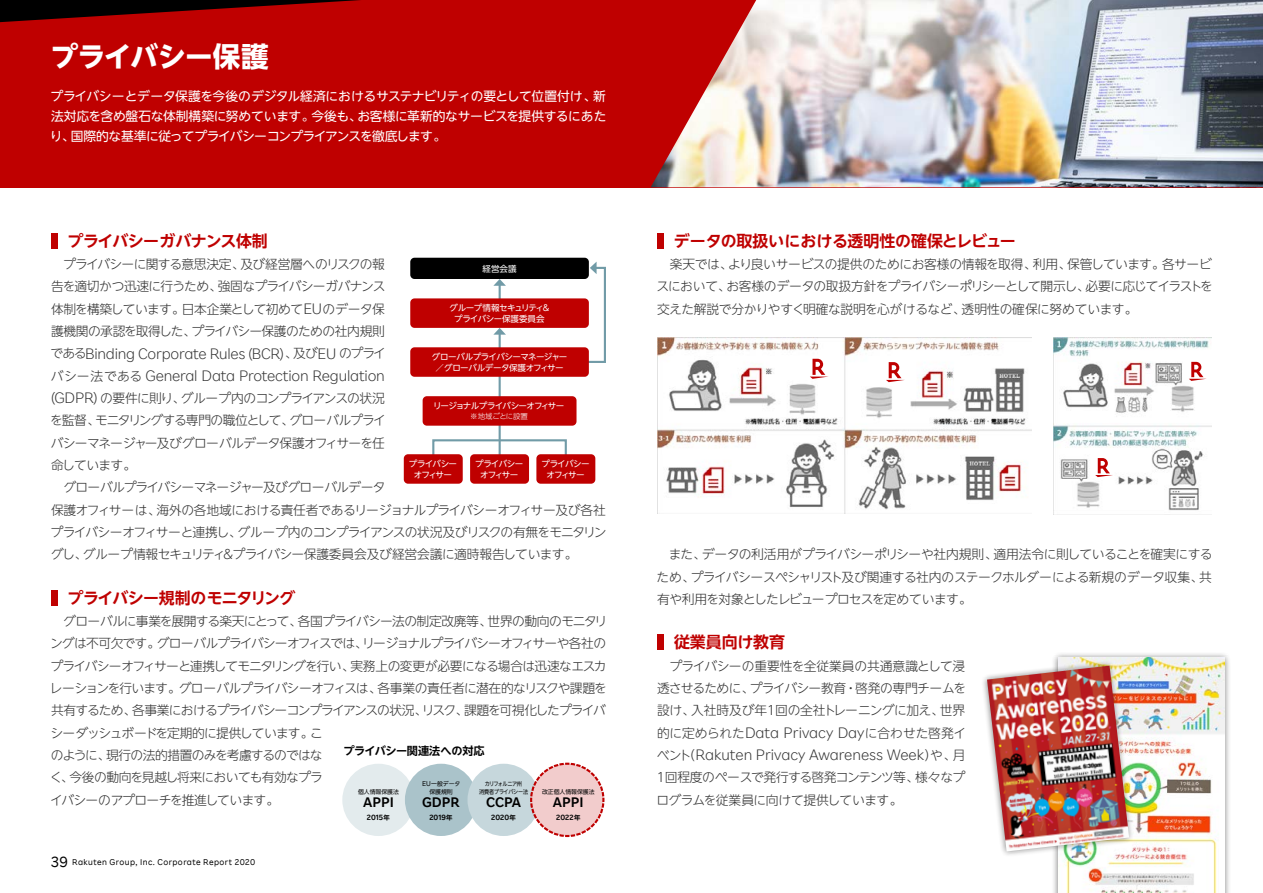
<style>
.page{position:relative;width:1263px;height:893px;background:#fff}
.page>*{position:absolute;margin:0;border:0;box-sizing:border-box;transform-origin:0 0}
.t1{font:700 27.6px "UD Shin Go NT Pro";letter-spacing:-.01em;color:#fff}
.t2{font:700 15.9px "UD Shin Go NT Pro De";letter-spacing:-.025em;color:#bf0000}
.t3{font:700 15.9px "UD Shin Go NT Pro De";color:#bf0000}
.t4{font:300 15.3px/22.4px "Rakuten Sans";letter-spacing:-.015em;color:#333}
.t5{font:600 14.1px "Rakuten Sans";color:#000}
.t6{font:300 12.75px/22.4px "UD Shin Go NT Pro";letter-spacing:-.055em;color:#333;text-align:justify}
.t7{font:12.75px/20.2px "UD Shin Go NT Pro";letter-spacing:-.04em;color:#fff;text-align:justify}
.t8{font:700 11.1px "UD Shin Go NT Pro De";letter-spacing:-.02em;color:#000}
.t9{font:8.55px/10.6px "UD Shin Go NT Pro";letter-spacing:-.065em;color:#fff;text-align:center}
.t10{font:8.55px "Rakuten Sans";letter-spacing:.05em;color:#000}
.t11{font:8.55px/10.6px "UD Shin Go NT Pro";letter-spacing:-.04em;color:#fff;text-align:center}
.t12{font:600 7.65px "Rakuten Sans";color:#000}
.t13{font:300 7.5px "UD Shin Go NT Pro";letter-spacing:-.03em;color:#fff}
.t14{font:5.85px/8.6px "UD Shin Go NT Pro";color:#000;text-align:center}
.t15{font:5.85px/8.6px "UD Shin Go NT Pro";letter-spacing:-.045em;color:#000;text-align:center;scale:.87 1}
.s1{font-family:"Rakuten Sans";font-size:15.3px}
.s2{font-family:"UD Shin Go NT Pro";font-size:12.75px}
.s3{font-family:"Rakuten Sans";font-size:7.05px}
.s4{font-family:"UD Shin Go NT Pro De";font-weight:700;font-size:6.45px}
.s5{font-size:14.85px}
</style>
<div class="page">
<div style="left:0;top:0;width:1263px;height:187px;background:#bf0000"></div>
<div style="left:51px;top:233px;width:6px;height:16px;background:#bf0000"></div>
<div style="left:51px;top:590px;width:6px;height:16px;background:#bf0000"></div>
<div style="left:657px;top:233px;width:6px;height:16px;background:#bf0000"></div>
<div style="left:657px;top:634px;width:6px;height:16px;background:#bf0000"></div>
<div style="left:342px;top:764px;width:73px;height:72px;background:#e3ebed;border-radius:50%"></div>
<div style="left:405px;top:764px;width:72px;height:72px;background:#aac3ca;border-radius:50%"></div>
<div style="left:467px;top:764px;width:73px;height:72px;background:#c6d7dc;border-radius:50%"></div>
<svg style="left:529px;top:762px;width:76px;height:76px"></svg>
<svg style="left:587px;top:262px;width:19px;height:101px"></svg>
<hr style="left:499px;top:334px;width:2px;height:128px;background:#719ba7">
<svg style="left:493px;top:328px;width:13px;height:7px"></svg>
<hr style="left:499px;top:285px;width:2px;height:34px;background:#719ba7">
<svg style="left:493px;top:279px;width:13px;height:7px"></svg>
<div style="left:410px;top:258px;width:179px;height:21px;background:#000;border-radius:4px"></div>
<div style="left:410px;top:298px;width:179px;height:30px;background:#bf0000;border-radius:4px"></div>
<div style="left:410px;top:347px;width:179px;height:30px;background:#bf0000;border-radius:4px"></div>
<div style="left:423px;top:396px;width:153px;height:30px;background:#bf0000;border-radius:4px"></div>
<div style="left:432px;top:439px;width:135px;height:30px;border:2px solid #719ba7"></div>
<div style="left:536px;top:454px;width:59px;height:30px;background:#bf0000;border-radius:4px"></div>
<div style="left:470px;top:454px;width:59px;height:30px;background:#bf0000;border-radius:4px"></div>
<div style="left:404px;top:454px;width:59px;height:30px;background:#bf0000;border-radius:4px"></div>
<img style="left:1054px;top:337px;width:158px;height:178px">
<img style="left:657px;top:337px;width:374px;height:176px">
<svg style="left:0;top:0;width:361px;height:22px"></svg>
<img style="left:651px;top:0;width:612px;height:187px">
<div style="left:1051px;top:651px;width:180px;height:242px;background:#000;opacity:.5"></div>
<img style="left:1058px;top:658px;width:167px;height:235px">
<img style="left:983px;top:658px;width:154px;height:201px">
<img style="left:987px;top:666px;width:142px;height:185px">
<svg style="left:810px;top:359px;width:19px;height:20px"></svg>
<svg style="left:886px;top:362px;width:19px;height:20px"></svg>
<svg style="left:1189px;top:362px;width:18px;height:19px"></svg>
<svg style="left:1095px;top:458px;width:18px;height:19px"></svg>
<h1 class="t1" style="left:50px;top:34px;width:220px">プライバシー保護</h1>
<p class="t7" style="left:50px;top:85px;width:558px">プライバシーとデータ保護を今後のデジタル経済におけるサステナビリティの要として位置付け、新法対応を含め盤石な体制構築に努めています。今後も、お客様に革新的なサービスを提供するにあたり、国際的な基準に従ってプライバシーコンプライアンスを徹底します。</p>
<p class="t2" style="left:68px;top:228px;width:202px">プライバシーガバナンス体制</p>
<p class="t6" style="left:51px;top:252px;width:336px">　プライバシーに関する意思決定、及び経営層へのリスクの報告を適切かつ迅速に行うため、強固なプライバシーガバナンス体制を構築しています。日本企業として初めて<span class="s1">EU</span>のデータ保護機関の承認を取得した、プライバシー保護のための社内規則</p>
<p class="t4" style="left:51px;top:342px;width:337px"><span class="s2">である</span>Binding Corporate Rules (BCR)<span class="s2">、及び</span>EU <span class="s2">のプライバシー法である</span> General Data Protection Regulation</p>
<p class="t6" style="left:50px;top:386px;width:558px;text-align:left"><span class="s1">(GDPR)</span> の要件に則り、グループ内のコンプライアンスの状況<br>を監督、モニタリングする専門の職位として、グローバルプライ<br>バシーマネージャー及びグローバルデータ保護オフィサーを任<br>命しています。<br>　グローバルプライバシーマネージャー及びグローバルデータ<br>保護オフィサーは、海外の各地域における責任者であるリージョナルプライバシーオフィサー及び各社プライバシーオフィサーと連携し、グループ内のコンプライアンスの状況及びリスクの有無をモニタリングし、グループ情報セキュリティ＆プライバシー保護委員会及び経営会議に適時報告しています。</p>
<p class="t2" style="left:68px;top:585px;width:229px">プライバシー規制のモニタリング</p>
<p class="t6" style="left:50px;top:610px;width:559px;text-align:left">　グローバルに事業を展開する楽天にとって、各国プライバシー法の制定改廃等、世界の動向のモニタリングは不可欠です。グローバルプライバシーオフィスでは、リージョナルプライバシーオフィサーや各社のプライバシーオフィサーと連携してモニタリングを行い、実務上の変更が必要になる場合は迅速なエスカレーションを行います。グローバルプライバシーオフィスは、各事業の責任者に潜在的なリスクや課題を共有するため、各事業におけるプライバシーコンプライアンスの状況、リスク、課題を可視化したプライバシーダッシュボードを定期的に提供しています。こ<br>のように、現行の法的措置のみを考慮するのではな<br>く、今後の動向を見越し将来においても有効なプラ<br>イバシーのアプローチを推進しています。</p>
<p class="t9" style="left:482px;top:263px;width:36px">経営会議</p>
<p class="t11" style="left:450px;top:302px;width:102px">グループ情報セキュリティ＆プライバシー保護委員会</p>
<p class="t9" style="left:432px;top:351px;width:137px">グローバルプライバシーマネージャー／グローバルデータ保護オフィサー</p>
<p class="t9" style="left:433px;top:401px;width:133px">リージョナルプライバシーオフィサー</p>
<p class="t13" style="left:470px;top:410px;width:59px">※地域ごとに設置</p>
<p class="t9" style="left:542px;top:458px;width:50px">プライバシーオフィサー</p>
<p class="t9" style="left:409px;top:458px;width:50px">プライバシーオフィサー</p>
<p class="t9" style="left:475px;top:458px;width:50px">プライバシーオフィサー</p>
<p class="t8" style="left:343px;top:742px;width:143px">プライバシー関連法への対応</p>
<p class="t14" style="left:422px;top:779px;width:40px"><span class="s3">EU</span>一般データ保護規則</p>
<p class="t5" style="left:422px;top:795px;width:39px">GDPR</p>
<p class="t12" style="left:429px;top:813px;width:25px">2019<span class="s4">年</span></p>
<p class="t15" style="left:479px;top:779px;width:58px">カリフォルニア州<br>消費者プライバシー法</p>
<p class="t5" style="left:486px;top:795px;width:37px">CCPA</p>
<p class="t12" style="left:491px;top:813px;width:26px">2020<span class="s4">年</span></p>
<p class="t14" style="left:542px;top:788px;width:54px">改正個人情報保護法</p>
<p class="t5" style="left:553px;top:795px;width:32px">APPI</p>
<p class="t12" style="left:556px;top:813px;width:26px">2022<span class="s4">年</span></p>
<p class="t14" style="left:358px;top:788px;width:42px">個人情報保護法</p>
<p class="t5" style="left:363px;top:795px;width:32px">APPI</p>
<p class="t12" style="left:367px;top:813px;width:25px">2015<span class="s4">年</span></p>
<p class="t10" style="left:51px;top:857px;width:206px"><span class="s5">39</span> Rakuten Group, Inc. Corporate Report 2020</p>
<p class="t2" style="left:674px;top:228px;width:343px">データの取扱いにおける透明性の確保とレビュー</p>
<p class="t6" style="left:656px;top:252px;width:558px">　楽天では、より良いサービスの提供のためにお客様の情報を取得、利用、保管しています。各サービスにおいて、お客様のデータの取扱方針をプライバシーポリシーとして開示し、必要に応じてイラストを交えた解説で分かりやすく明確な説明を心がけるなど、透明性の確保に努めています。</p>
<p class="t6" style="left:656px;top:543px;width:558px">　また、データの利活用がプライバシーポリシーや社内規則、適用法令に則していることを確実にするため、プライバシースペシャリスト及び関連する社内のステークホルダーによる新規のデータ収集、共有や利用を対象としたレビュープロセスを定めています。</p>
<p class="t3" style="left:674px;top:629px;width:113px">従業員向け教育</p>
<p class="t6" style="left:657px;top:654px;width:311px">　プライバシーの重要性を全従業員の共通意識として浸透させるために、プライバシー教育・啓発の専門チームを設け、入社時及び年１回の全社トレーニングに加え、世界的に定められた<span class="s1">Data Privacy Day</span>に合わせた啓発イ</p>
<p class="t4" style="left:657px;top:744px;width:310px"><span class="s2">ベント（</span>Rakuten Privacy Awareness Week<span class="s2">）や、月</span></p>
<p class="t6" style="left:655px;top:766px;width:312px">１回程度のペースで発行する啓発コンテンツ等、様々なプログラムを従業員に向けて提供しています。</p>
</div>
